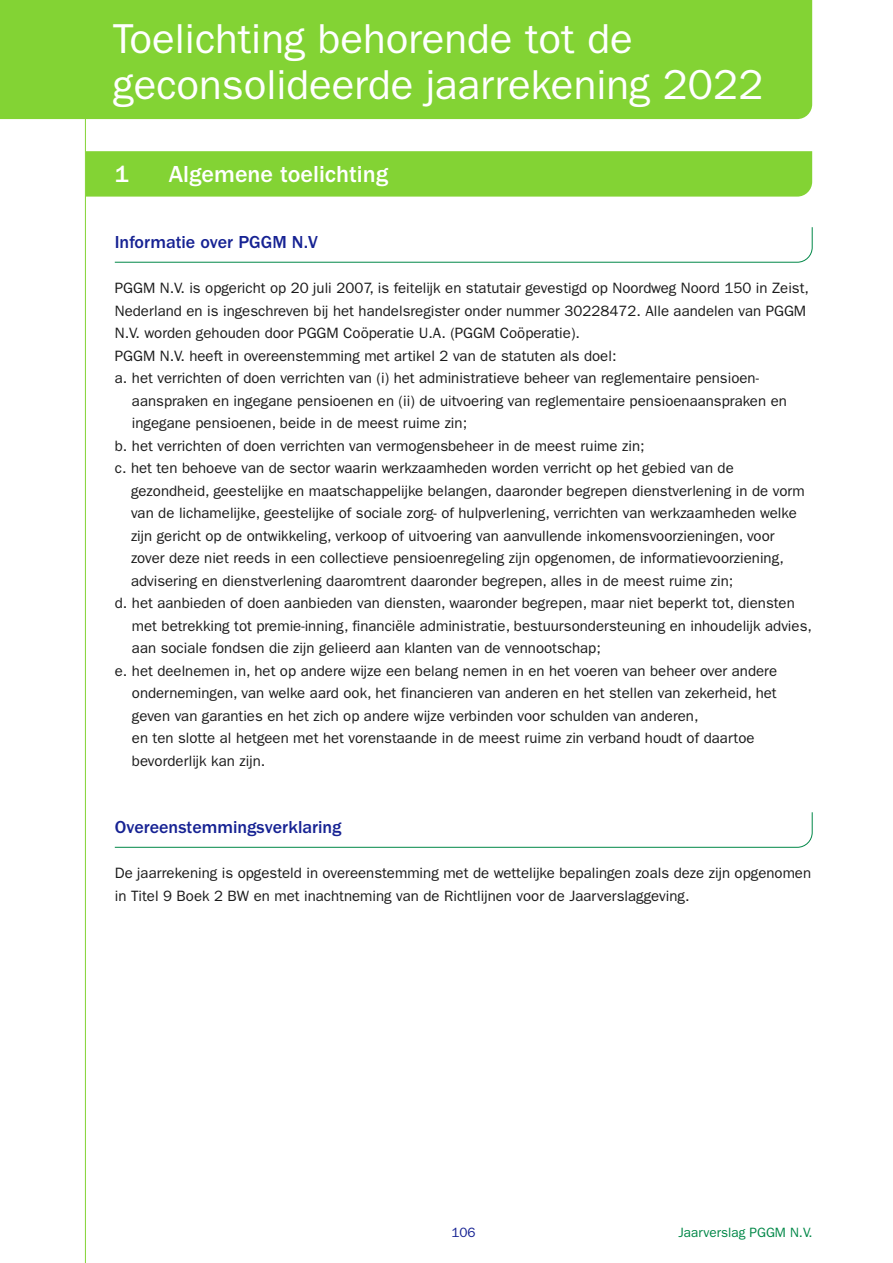
<style>
.page{position:relative;width:893px;height:1263px;background:#fff}
.page>*{position:absolute;margin:0;border:0;box-sizing:border-box;transform-origin:0 0}
.t1{font:42px/46.5px "ITC Franklin Gothic Std";color:#fff}
.t2{font:500 24px "ITC Franklin Gothic Std";color:#fff}
.t3{font:500 18px "ITC Franklin Gothic Std";color:#162293}
.t4{font:15px/22.5px "ITC Franklin Gothic Std";color:#1a1a1a}
.t5{font:13.5px "ITC Franklin Gothic Std";color:#008747}
.t6{font:13.5px "ITC Franklin Gothic Std";color:#162293}
</style>
<div class="page">
<hr style="left:85px;top:0;width:1px;height:1263px;background:#83d334">
<div style="left:86px;top:151px;width:726px;height:46px;background:#83d334"></div>
<svg style="left:114px;top:227px;width:699px;height:36px"></svg>
<svg style="left:114px;top:812px;width:699px;height:36px"></svg>
<div style="left:0;top:0;width:812px;height:119px;background:#83d334"></div>
<h1 class="t1" style="left:113px;top:15px;width:652px">Toelichting behorende tot de geconsolideerde jaarrekening 2022</h1>
<h2 class="t2" style="left:115px;top:161px;width:16px">1</h2>
<h2 class="t2" style="left:169px;top:161px;width:221px">Algemene toelichting</h2>
<p class="t3" style="left:115px;top:232px;width:205px">Informatie over PGGM N.V</p>
<p class="t4" style="left:115px;top:277px;width:696px">PGGM N.V. is opgericht op 20 juli 2007, is feitelijk en statutair gevestigd op Noordweg Noord 150 in Zeist, Nederland en is ingeschreven bij het handelsregister onder nummer 30228472. Alle aandelen van PGGM N.V. worden gehouden door PGGM Coöperatie U.A. (PGGM Coöperatie).<br>PGGM N.V. heeft in overeenstemming met artikel 2 van de statuten als doel:<br>a. het verrichten of doen verrichten van (i) het administratieve beheer van reglementaire pensioen-</p>
<p class="t4" style="left:132px;top:389px;width:656px">aanspraken en ingegane pensioenen en (ii) de uitvoering van reglementaire pensioenaanspraken en</p>
<p class="t4" style="left:132px;top:412px;width:337px">ingegane pensioenen, beide in de meest ruime zin;</p>
<p class="t4" style="left:115px;top:434px;width:531px">b. het verrichten of doen verrichten van vermogensbeheer in de meest ruime zin;</p>
<p class="t4" style="left:115px;top:457px;width:620px">c. het ten behoeve van de sector waarin werkzaamheden worden verricht op het gebied van de</p>
<p class="t4" style="left:131px;top:479px;width:675px">gezondheid, geestelijke en maatschappelijke belangen, daaronder begrepen dienstverlening in de vorm</p>
<p class="t4" style="left:131px;top:502px;width:667px">van de lichamelijke, geestelijke of sociale zorg- of hulpverlening, verrichten van werkzaamheden welke</p>
<p class="t4" style="left:131px;top:524px;width:645px">zijn gericht op de ontwikkeling, verkoop of uitvoering van aanvullende inkomensvoorzieningen, voor</p>
<p class="t4" style="left:131px;top:547px;width:655px">zover deze niet reeds in een collectieve pensioenregeling zijn opgenomen, de informatievoorziening,</p>
<p class="t4" style="left:131px;top:569px;width:604px">advisering en dienstverlening daaromtrent daaronder begrepen, alles in de meest ruime zin;</p>
<p class="t4" style="left:115px;top:592px;width:681px">d. het aanbieden of doen aanbieden van diensten, waaronder begrepen, maar niet beperkt tot, diensten</p>
<p class="t4" style="left:132px;top:614px;width:682px">met betrekking tot premie-inning, financiële administratie, bestuursondersteuning en inhoudelijk advies,</p>
<p class="t4" style="left:132px;top:637px;width:470px">aan sociale fondsen die zijn gelieerd aan klanten van de vennootschap;</p>
<p class="t4" style="left:115px;top:659px;width:664px">e. het deelnemen in, het op andere wijze een belang nemen in en het voeren van beheer over andere</p>
<p class="t4" style="left:132px;top:682px;width:646px">ondernemingen, van welke aard ook, het financieren van anderen en het stellen van zekerheid, het</p>
<p class="t4" style="left:132px;top:704px;width:568px">geven van garanties en het zich op andere wijze verbinden voor schulden van anderen,</p>
<p class="t4" style="left:132px;top:727px;width:624px">en ten slotte al hetgeen met het vorenstaande in de meest ruime zin verband houdt of daartoe</p>
<p class="t4" style="left:132px;top:749px;width:135px">bevorderlijk kan zijn.</p>
<p class="t3" style="left:115px;top:817px;width:228px">Overeenstemmingsverklaring</p>
<p class="t4" style="left:115px;top:862px;width:698px">De jaarrekening is opgesteld in overeenstemming met de wettelijke bepalingen zoals deze zijn opgenomen in Titel 9 Boek 2 BW en met inachtneming van de Richtlijnen voor de Jaarverslaggeving.</p>
<p class="t6" style="left:451px;top:1225px;width:26px">106</p>
<p class="t5" style="left:678px;top:1225px;width:136px">Jaarverslag PGGM N.V.</p>
</div>
